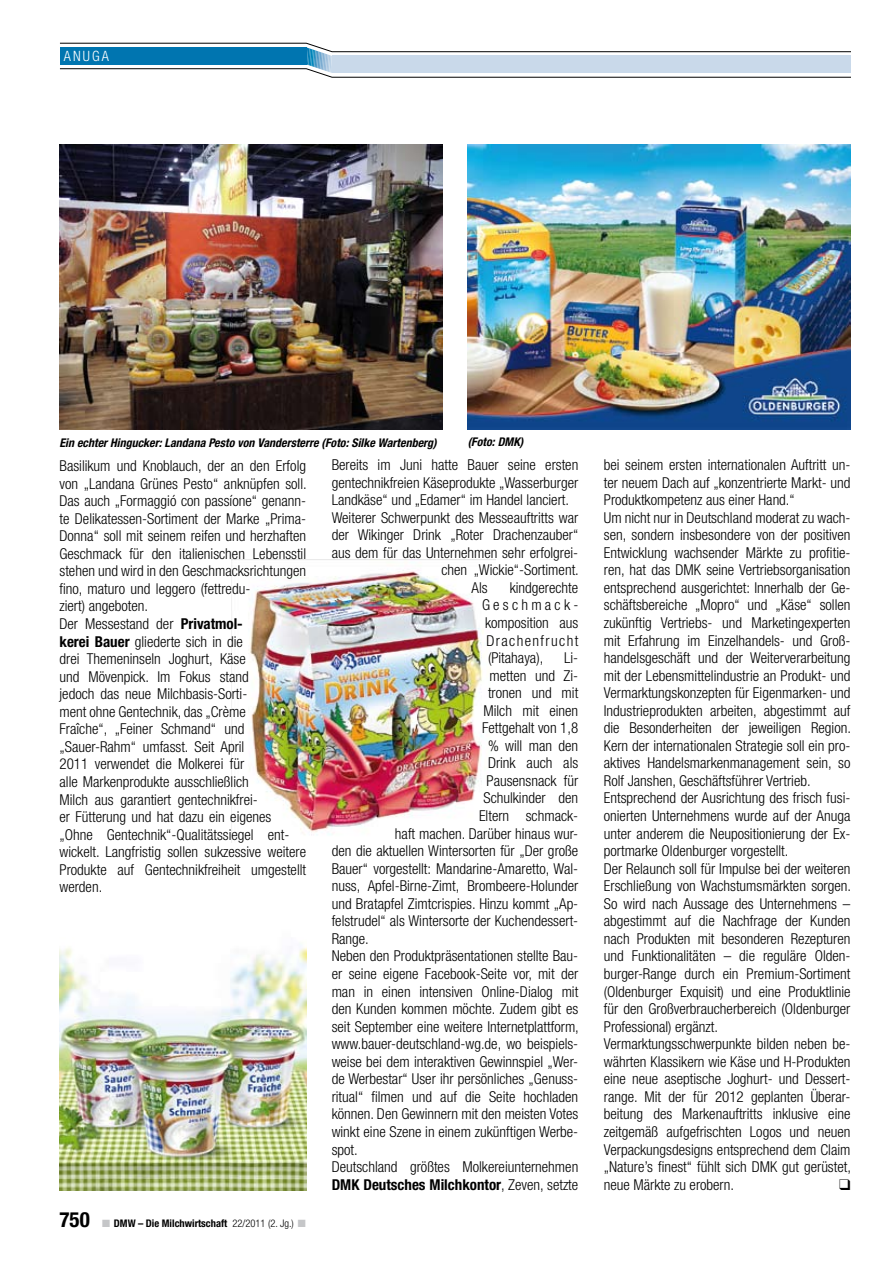
<style>
.page{position:relative;width:893px;height:1263px;background:#fff}
.page>*{position:absolute;margin:0;border:0;box-sizing:border-box;transform-origin:0 0}
.t1{font:300 condensed 15px/17.5px "Helvetica Neue LT Pro";color:#000}
.t2{font:700 condensed 15px "Helvetica Neue LT Pro";color:#000}
.t3{font:300 condensed 15px "Helvetica Neue LT Pro";letter-spacing:.09em;color:#000}
.t4{font:300 condensed 15px "Helvetica Neue LT Pro";letter-spacing:.22em;color:#000}
.t5{font:300 condensed 14.25px "Helvetica Neue LT Pro";letter-spacing:.15em;color:#fff}
.t6{font:italic 700 condensed 12px "Helvetica Neue LT Pro";color:#000}
.t7{font:700 condensed 10.5px "Helvetica Neue LT Pro";color:#000}
.s1{font-weight:700}
.s2{font-weight:300}
.s3{font-size:21px}
.s4{color:#c5c6c8}
</style>
<div class="page">
<svg style="left:60px;top:43px;width:790px;height:35px"></svg>
<img style="left:232px;top:559px;width:264px;height:276px">
<img style="left:60px;top:947px;width:246px;height:244px">
<img style="left:60px;top:145px;width:382px;height:284px">
<img style="left:468px;top:145px;width:382px;height:284px">
<p class="t5" style="left:64px;top:48px;width:46px">Anuga</p>
<p class="t6" style="left:60px;top:435px;width:379px">Ein echter Hingucker: Landana Pesto von Vandersterre (Foto: Silke Wartenberg)</p>
<p class="t6" style="left:468px;top:435px;width:57px">(Foto: DMK)</p>
<p class="t1" style="left:60px;top:457px;width:249px">Basilikum und Knoblauch, der an den Erfolg von „Landana Grünes Pesto“ anknüpfen soll.<br>Das auch „Formaggió con passíone“ genann&shy;te Delikatessen-Sortiment der Marke „Prima-Donna“ soll mit seinem reifen und herzhaften Geschmack für den italienischen Lebensstil stehen und wird in den Geschmacksrichtungen fino, maturo und leggero (fettredu-<br>ziert) angeboten.<br>Der Messestand der <span class="s1">Privatmol-<br>kerei Bauer</span> gliederte sich in die<br>drei Themeninseln Joghurt, Käse<br>und Mövenpick. Im Fokus stand<br>jedoch das neue Milchbasis-Sorti-<br>ment ohne Gentechnik, das „Crème<br>Fraîche“, „Feiner Schmand“ und „Sauer-Rahm“ umfasst. Seit April<br>2011 verwendet die Molkerei für<br>alle Markenprodukte ausschließlich<br>Milch aus garantiert gentechnikfrei-<br>er Fütterung und hat dazu ein eigenes „Ohne Gentechnik“-Qualitätssiegel ent&shy;wickelt. Langfristig sollen sukzessive weitere Produkte auf Gentechnikfreiheit umgestellt werden.</p>
<p class="t1" style="left:332px;top:456px;width:248px">Bereits im Juni hatte Bauer seine ersten</p>
<p class="t1" style="left:332px;top:473px;width:248px">gentechnikfreien Käseprodukte „Wasserburger</p>
<p class="t1" style="left:332px;top:491px;width:239px">Landkäse“ und „Edamer“ im Handel lanciert.</p>
<p class="t1" style="left:332px;top:508px;width:248px">Weiterer Schwerpunkt des Messeauftritts war</p>
<p class="t1" style="left:332px;top:526px;width:248px">der Wikinger Drink „Roter Drachenzauber“</p>
<p class="t1" style="left:332px;top:543px;width:248px">aus dem für das Unternehmen sehr erfolgrei-</p>
<p class="t1" style="left:441px;top:561px;width:139px">chen „Wickie“-Sortiment.</p>
<p class="t1" style="left:471px;top:579px;width:18px">Als</p>
<p class="t1" style="left:510px;top:579px;width:70px">kindgerechte</p>
<p class="t4" style="left:482px;top:596px;width:98px">Geschmack-</p>
<p class="t1" style="left:485px;top:614px;width:95px">komposition aus</p>
<p class="t3" style="left:486px;top:632px;width:93px">Drachenfrucht</p>
<p class="t1" style="left:488px;top:649px;width:57px">(Pitahaya),</p>
<p class="t1" style="left:564px;top:649px;width:16px">Li-</p>
<p class="t1" style="left:489px;top:666px;width:90px">metten und Zi-</p>
<p class="t1" style="left:488px;top:684px;width:92px">tronen und mit</p>
<p class="t1" style="left:483px;top:701px;width:96px">Milch mit einen</p>
<p class="t1" style="left:482px;top:719px;width:98px">Fettgehalt von 1,8</p>
<p class="t1" style="left:488px;top:737px;width:92px">% will man den</p>
<p class="t1" style="left:488px;top:754px;width:92px">Drink auch als</p>
<p class="t1" style="left:486px;top:772px;width:93px">Pausensnack für</p>
<p class="t1" style="left:483px;top:789px;width:96px">Schulkinder den</p>
<p class="t1" style="left:479px;top:807px;width:101px">Eltern schmack-</p>
<p class="t1" style="left:395px;top:824px;width:185px">haft machen. Darüber hinaus wur-</p>
<p class="t1" style="left:332px;top:842px;width:248px">den die aktuellen Wintersorten für „Der große</p>
<p class="t1" style="left:332px;top:859px;width:248px">Bauer“ vorgestellt: Mandarine-Amaretto, Wal-</p>
<p class="t1" style="left:332px;top:877px;width:248px">nuss, Apfel-Birne-Zimt, Brombeere-Holunder</p>
<p class="t1" style="left:332px;top:894px;width:248px">und Bratapfel Zimtcrispies. Hinzu kommt „Ap-</p>
<p class="t1" style="left:332px;top:912px;width:248px">felstrudel“ als Wintersorte der Kuchendessert-</p>
<p class="t1" style="left:332px;top:930px;width:39px">Range.</p>
<p class="t1" style="left:332px;top:947px;width:248px">Neben den Produktpräsentationen stellte Bau-</p>
<p class="t1" style="left:332px;top:965px;width:248px">er seine eigene Facebook-Seite vor, mit der</p>
<p class="t1" style="left:332px;top:982px;width:248px">man in einen intensiven Online-Dialog mit</p>
<p class="t1" style="left:332px;top:1000px;width:248px">den Kunden kommen möchte. Zudem gibt es</p>
<p class="t1" style="left:332px;top:1017px;width:249px">seit September eine weitere Internetplattform,</p>
<p class="t1" style="left:332px;top:1035px;width:248px">www.bauer-deutschland-wg.de, wo beispiels-</p>
<p class="t1" style="left:332px;top:1052px;width:248px">weise bei dem interaktiven Gewinnspiel „Wer-</p>
<p class="t1" style="left:332px;top:1070px;width:246px">de Werbestar“ User ihr persönliches „Genuss-</p>
<p class="t1" style="left:332px;top:1088px;width:248px">ritual“ filmen und auf die Seite hochladen</p>
<p class="t1" style="left:332px;top:1105px;width:248px">können. Den Gewinnern mit den meisten Votes</p>
<p class="t1" style="left:332px;top:1123px;width:248px">winkt eine Szene in einem zukünftigen Werbe-</p>
<p class="t1" style="left:332px;top:1140px;width:28px">spot.</p>
<p class="t1" style="left:332px;top:1158px;width:248px">Deutschland größtes Molkereiunternehmen</p>
<p class="t2" style="left:332px;top:1175px;width:248px">DMK Deutsches Milchkontor<span class="s2">, Zeven, setzte</span></p>
<p class="t7" style="left:60px;top:1217px;width:248px"><span class="s3">750</span> <span class="s4">■</span> DMW – Die Milchwirtschaft <span class="s2">22/2011 (2. Jg.)</span> <span class="s4">■</span></p>
<p class="t1" style="left:604px;top:456px;width:249px">bei seinem ersten internationalen Auftritt un&shy;ter neuem Dach auf „konzentrierte Markt- und Produktkompetenz aus einer Hand.“<br>Um nicht nur in Deutschland moderat zu wach&shy;sen, sondern insbesondere von der positiven Entwicklung wachsender Märkte zu profitie&shy;ren, hat das DMK seine Vertriebsorganisation entsprechend ausgerichtet: Innerhalb der Ge&shy;schäftsbereiche „Mopro“ und „Käse“ sollen zukünftig Vertriebs- und Marketingexperten mit Erfahrung im Einzelhandels- und Groß&shy;handelsgeschäft und der Weiterverarbeitung mit der Lebensmittelindustrie an Produkt- und Vermarktungskonzepten für Eigenmarken- und Industrieprodukten arbeiten, abgestimmt auf die Besonderheiten der jeweiligen Region.<br>Kern der internationalen Strategie soll ein pro&shy;aktives Handelsmarkenmanagement sein, so Rolf Janshen, Geschäftsführer Vertrieb.<br>Entsprechend der Ausrichtung des frisch fusi&shy;onierten Unternehmens wurde auf der Anuga unter anderem die Neupositionierung der Ex&shy;portmarke Oldenburger vorgestellt.<br>Der Relaunch soll für Impulse bei der weiteren Erschließung von Wachstumsmärkten sorgen.<br>So wird nach Aussage des Unternehmens – abgestimmt auf die Nachfrage der Kunden nach Produkten mit besonderen Rezepturen und Funktionalitäten – die reguläre Olden&shy;burger-Range durch ein Premium-Sortiment (Oldenburger Exquisit) und eine Produktlinie für den Großverbraucherbereich (Oldenburger Professional) ergänzt.<br>Vermarktungsschwerpunkte bilden neben be&shy;währten Klassikern wie Käse und H-Produkten eine neue aseptische Joghurt- und Dessert&shy;range. Mit der für 2012 geplanten Überar&shy;beitung des Markenauftritts inklusive eine zeitgemäß aufgefrischten Logos und neuen Verpackungsdesigns entsprechend dem Claim „Nature’s finest“ fühlt sich DMK gut gerüstet, neue Märkte zu erobern.</p>
</div>
